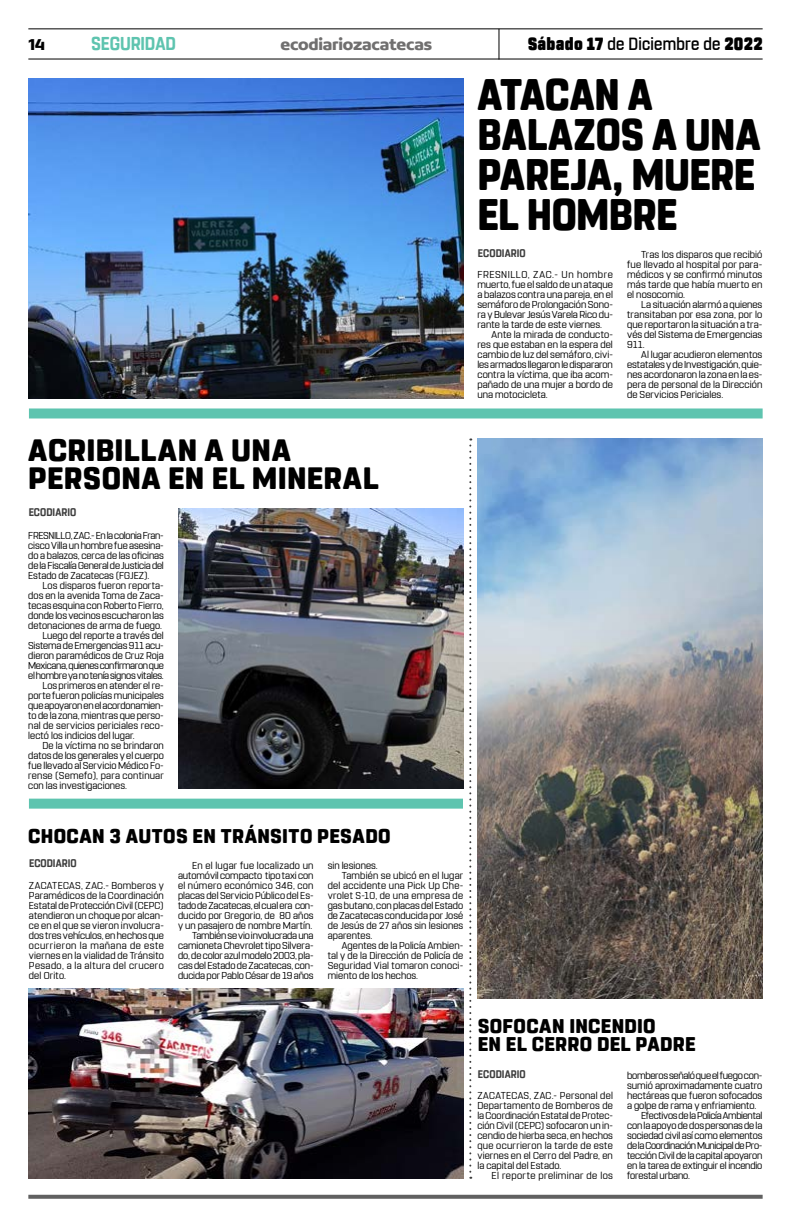
<style>
.page{position:relative;width:791px;height:1225px;background:#fff}
.page>*{position:absolute;margin:0;border:0;box-sizing:border-box;transform-origin:0 0}
.t1{font:800 44px/40px "Rohn Rounded";letter-spacing:-.01em;color:#000;scale:.91 1}
.t2{font:800 30.8px/28px "Rohn Rounded";letter-spacing:.015em;color:#000}
.t3{font:800 19.8px/18px "Rohn Rounded";letter-spacing:.02em;color:#000}
.t4{font:700 18.6px "Rohn Rounded";letter-spacing:-.01em;color:#5ec4af;scale:.91 1}
.t5{font:500 17.6px "Rohn Rounded";letter-spacing:.015em;color:#000;scale:.91 1}
.t6{font:700 16.9px "Concord";letter-spacing:-.01em;color:#706f6f}
.t7{font:700 16.9px "Concord";color:#000}
.t8{font:700 11px "Rohn Rounded";letter-spacing:.005em;color:#3d3d3d;scale:.91 1}
.t9{font:10px/10px "Rohn Rounded";color:#000;text-align:justify}
.t10{font:10px "Rohn Rounded";letter-spacing:.025em;color:#000}
.t11{font:10px "Rohn Rounded";letter-spacing:-.035em;color:#000}
.t12{font:10px "Rohn Rounded";letter-spacing:-.03em;color:#000}
.t13{font:10px "Rohn Rounded";letter-spacing:-.025em;color:#000}
.t14{font:10px "Rohn Rounded";letter-spacing:-.02em;color:#000}
.t15{font:10px "Rohn Rounded";letter-spacing:.02em;color:#000}
.t16{font:10px "Rohn Rounded";letter-spacing:.035em;color:#000}
.s1{font-weight:900}
</style>
<div class="page">
<hr style="left:28px;top:28px;width:735px;height:1px;background:#000">
<hr style="left:28px;top:59px;width:735px;height:1px;background:#000">
<hr style="left:498px;top:29px;width:1px;height:31px;background:#000">
<svg style="left:28px;top:1194px;width:735px;height:4px;background:#7f7f7f"></svg>
<svg style="left:469px;top:438px;width:2px;height:740px"></svg>
<div style="left:29px;top:408px;width:734px;height:10px;background:#5ec4af"></div>
<div style="left:29px;top:798px;width:434px;height:10px;background:#5ec4af"></div>
<img style="left:28px;top:78px;width:435px;height:320px">
<img style="left:477px;top:438px;width:285px;height:560px">
<img style="left:178px;top:508px;width:285px;height:280px">
<img style="left:28px;top:988px;width:435px;height:190px">
<h3 class="t7" style="left:28px;top:34px;width:18px">14</h3>
<h3 class="t4" style="left:91px;top:32px;width:95px">SEGURIDAD</h3>
<h3 class="t6" style="left:280px;top:34px;width:153px">ecodiariozacatecas</h3>
<h3 class="t5" style="left:528px;top:33px;width:260px"><span class="s1">Sábado 17</span> de Diciembre de <span class="s1">2022</span></h3>
<h1 class="t1" style="left:477px;top:75px;width:313px">ATACAN A<br>BALAZOS A UNA<br>PAREJA, MUERE<br>EL HOMBRE</h1>
<p class="t8" style="left:478px;top:247px;width:54px">ECODIARIO</p>
<p class="t9" style="left:627px;top:250px;width:137px;text-indent:14px">Tras los disparos que recibió fue llevado al hospital por para&shy;médicos y se confirmó minutos más tarde que había muerto en el nosocomio.</p>
<p class="t9" style="left:627px;top:300px;width:137px;text-indent:14px">La situación alarmó a quienes transitaban por esa zona, por lo que reportaron la situación a tra&shy;vés del Sistema de Emergencias 911.</p>
<p class="t9" style="left:627px;top:350px;width:137px;text-indent:14px">Al lugar acudieron elementos estatales y de Investigación, quie&shy;nes acordonaron la zona en la es&shy;pera de personal de la Dirección de Servicios Periciales.</p>
<p class="t9" style="left:477px;top:270px;width:137px">FRESNILLO, ZAC.- Un hombre muerto, fue el saldo de un ataque a balazos contra una pareja, en el semáforo de Prolongación Sono&shy;ra y Bulevar Jesús Varela Rico du&shy;rante la tarde de este viernes.</p>
<p class="t9" style="left:477px;top:330px;width:137px;text-indent:14px">Ante la mirada de conducto&shy;res que estaban en la espera del cambio de luz del semáforo, civi&shy;les armados llegaron le dispararon contra la víctima, que iba acom&shy;pañado de una mujer a bordo de una motocicleta.</p>
<h2 class="t2" style="left:28px;top:436px;width:352px">ACRIBILLAN A UNA<br>PERSONA EN EL MINERAL</h2>
<p class="t8" style="left:29px;top:506px;width:54px">ECODIARIO</p>
<p class="t9" style="left:28px;top:530px;width:137px">FRESNILLO, ZAC.- En la colonia Fran&shy;cisco Villa un hombre fue asesina&shy;do a balazos, cerca de las oficinas de la Fiscalía General de Justicia del Estado de Zacatecas (FGJEZ).</p>
<p class="t9" style="left:42px;top:580px;width:123px">Los disparos fueron reporta-</p>
<p class="t9" style="left:28px;top:590px;width:137px">dos en la avenida Toma de Zaca-</p>
<p class="t9" style="left:28px;top:600px;width:137px">tecas esquina con Roberto Fierro,</p>
<p class="t9" style="left:28px;top:610px;width:137px">donde los vecinos escucharon las</p>
<p class="t9" style="left:28px;top:620px;width:135px">detonaciones de arma de fuego.</p>
<p class="t9" style="left:42px;top:630px;width:123px">Luego del reporte a través del</p>
<p class="t9" style="left:28px;top:640px;width:137px">Sistema de Emergencias 911 acu-</p>
<p class="t9" style="left:28px;top:650px;width:137px">dieron paramédicos de Cruz Roja</p>
<p class="t11" style="left:28px;top:659px;width:137px">Mexicana, quienes confirmaron que</p>
<p class="t12" style="left:28px;top:669px;width:137px">el hombre ya no tenía signos vitales.</p>
<p class="t9" style="left:42px;top:680px;width:123px">Los primeros en atender el re-</p>
<p class="t9" style="left:28px;top:690px;width:137px">porte fueron policías municipales</p>
<p class="t14" style="left:28px;top:699px;width:137px">que apoyaron en el acordonamien-</p>
<p class="t9" style="left:28px;top:710px;width:137px">to de la zona, mientras que perso-</p>
<p class="t9" style="left:28px;top:720px;width:137px">nal de servicios periciales reco-</p>
<p class="t9" style="left:28px;top:730px;width:108px">lectó los indicios del lugar.</p>
<p class="t9" style="left:42px;top:740px;width:123px">De la víctima no se brindaron</p>
<p class="t9" style="left:28px;top:750px;width:137px">datos de los generales y el cuerpo</p>
<p class="t9" style="left:28px;top:760px;width:137px">fue llevado al Servicio Médico Fo-</p>
<p class="t10" style="left:28px;top:769px;width:137px">rense (Semefo), para continuar</p>
<p class="t9" style="left:28px;top:780px;width:100px">con las investigaciones.</p>
<h3 class="t3" style="left:28px;top:827px;width:364px">CHOCAN 3 AUTOS EN TRÁNSITO PESADO</h3>
<p class="t8" style="left:29px;top:856px;width:54px">ECODIARIO</p>
<p class="t9" style="left:178px;top:860px;width:137px;text-align:right">En el lugar fue localizado un automóvil compacto tipo taxi con el número económico 346, con placas del Servicio Público del Es&shy;tado de Zacatecas, el cual era con&shy;ducido por Gregorio, de 80 años y un pasajero de nombre Martín.<br>También se vio involucrada una camioneta Chevrolet tipo Silvera&shy;do, de color azul modelo 2003, pla&shy;cas del Estado de Zacatecas, con&shy;ducida por Pablo César de 19 años</p>
<p class="t9" style="left:328px;top:860px;width:52px">sin lesiones.</p>
<p class="t9" style="left:342px;top:870px;width:123px">También se ubicó en el lugar</p>
<p class="t10" style="left:328px;top:879px;width:137px">del accidente una Pick Up Che-</p>
<p class="t10" style="left:328px;top:889px;width:137px">vrolet S-10, de una empresa de</p>
<p class="t9" style="left:328px;top:900px;width:137px">gas butano, con placas del Estado</p>
<p class="t9" style="left:328px;top:910px;width:137px">de Zacatecas conducida por José</p>
<p class="t9" style="left:328px;top:920px;width:137px">de Jesús de 27 años sin lesiones</p>
<p class="t9" style="left:328px;top:930px;width:46px">aparentes.</p>
<p class="t9" style="left:342px;top:940px;width:123px">Agentes de la Policía Ambien-</p>
<p class="t9" style="left:328px;top:950px;width:137px">tal y de la Dirección de Policía de</p>
<p class="t15" style="left:328px;top:959px;width:137px">Seguridad Vial tomaron conoci-</p>
<p class="t9" style="left:328px;top:970px;width:92px">miento de los hechos.</p>
<p class="t9" style="left:29px;top:880px;width:136px">ZACATECAS, ZAC.- Bomberos y Paramédicos de la Coordinación Estatal de Protección Civil (CEPC) atendieron un choque por alcan&shy;ce en el que se vieron involucra&shy;dos tres vehículos, en hechos que ocurrieron la mañana de este viernes en la vialidad de Tránsito Pesado, a la altura del crucero del Orito.</p>
<h3 class="t3" style="left:478px;top:1017px;width:219px">SOFOCAN INCENDIO<br>EN EL CERRO DEL PADRE</h3>
<p class="t8" style="left:478px;top:1068px;width:54px">ECODIARIO</p>
<p class="t13" style="left:627px;top:1069px;width:137px">bomberos señaló que el fuego con-</p>
<p class="t9" style="left:627px;top:1080px;width:137px">sumió aproximadamente cuatro</p>
<p class="t9" style="left:627px;top:1090px;width:137px">hectáreas que fueron sofocados</p>
<p class="t9" style="left:627px;top:1100px;width:131px">a golpe de rama y enfriamiento.</p>
<p class="t12" style="left:641px;top:1109px;width:123px">Efectivos de la Policía Ambiental</p>
<p class="t9" style="left:627px;top:1120px;width:137px">con la apoyo de dos personas de la</p>
<p class="t9" style="left:627px;top:1130px;width:137px">sociedad civil así como elementos</p>
<p class="t11" style="left:627px;top:1139px;width:137px">de la Coordinación Municipal de Pro-</p>
<p class="t9" style="left:627px;top:1150px;width:137px">tección Civil de la capital apoyaron</p>
<p class="t9" style="left:627px;top:1160px;width:137px">en la tarea de extinguir el incendio</p>
<p class="t9" style="left:627px;top:1170px;width:64px">forestal urbano.</p>
<p class="t9" style="left:477px;top:1090px;width:137px">ZACATECAS, ZAC.- Personal del Departamento de Bomberos de la Coordinación Estatal de Protec&shy;ción Civil (CEPC) sofocaron un in&shy;cendio de hierba seca, en hechos que ocurrieron la tarde de este viernes en el Cerro del Padre, en la capital del Estado.</p>
<p class="t16" style="left:492px;top:1169px;width:123px">El reporte preliminar de los</p>
</div>
